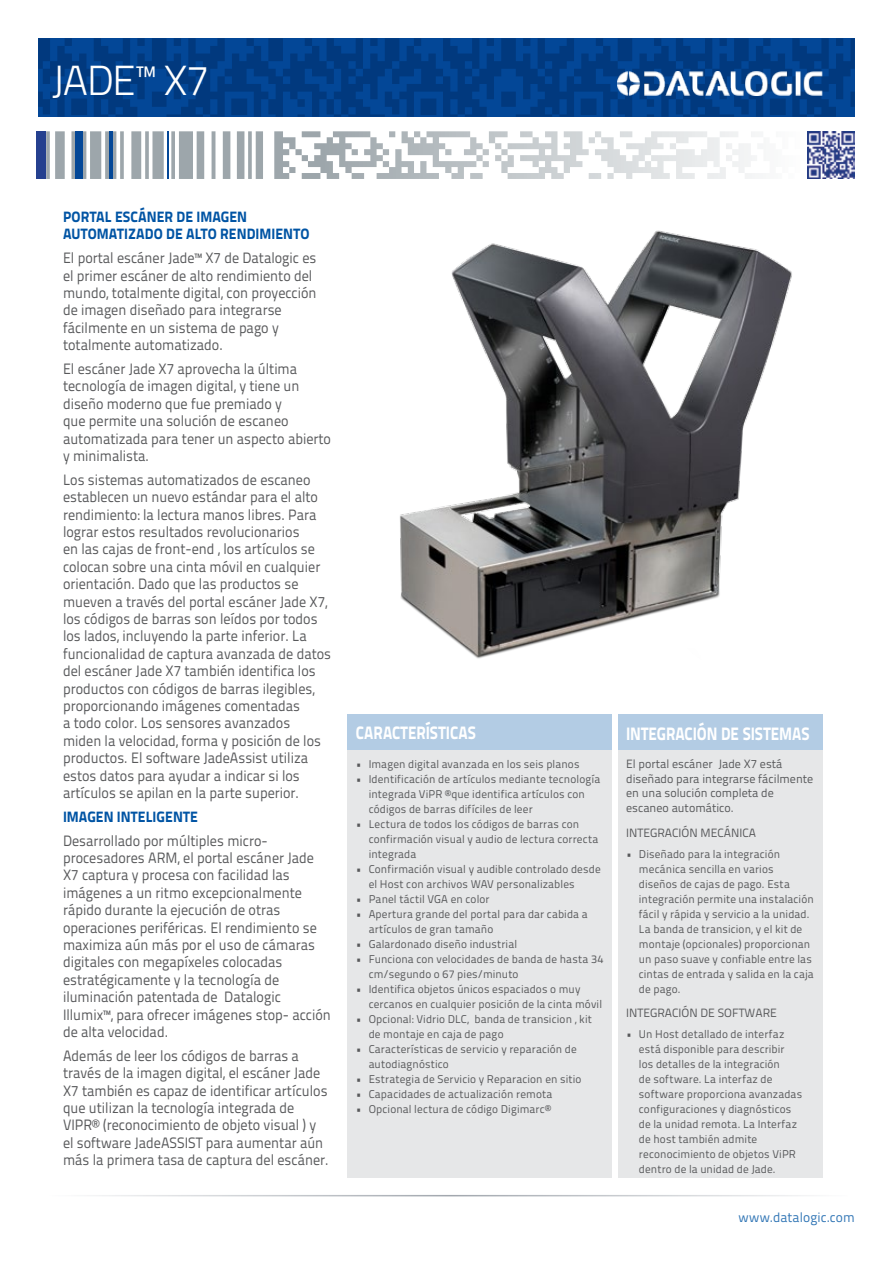
<style>
.page{position:relative;width:893px;height:1263px;background:#fff}
.page>*{position:absolute;margin:0;border:0;box-sizing:border-box;transform-origin:0 0}
.t1{font:300 42px "Titillium Text 22 L";letter-spacing:-.035em;color:#fff}
.t2{font:800 18px "Titillium Text 22 L";color:#fff;scale:.85 1}
.t3{font:15px/17.4px "Titillium Text 22 L";color:#58595b;scale:.94 1}
.t4{font:800 15px/17.4px "Titillium Text 22 L";letter-spacing:.005em;color:#0054a4;scale:.94 1}
.t5{font:13.5px "Titillium Text 22 L";letter-spacing:.005em;color:#3377b6}
.t6{font:12px/14.5px "Titillium Text 22 L";color:#58595b}
.t7{font:11.25px/15px "Titillium Text 22 L";letter-spacing:.01em;color:#58595b}
.s1{font-size:36px}
</style>
<div class="page">
<svg style="left:38px;top:38px;width:817px;height:79px;background:#023f89"></svg>
<svg style="left:302px;top:131px;width:453px;height:48px"></svg>
<hr style="left:167px;top:131px;width:2px;height:48px;background:#034797">
<div style="left:75px;top:131px;width:7px;height:48px;background:#034797"></div>
<hr style="left:109px;top:131px;width:4px;height:48px;background:#034797">
<div style="left:37px;top:131px;width:9px;height:48px;background:#25408f"></div>
<hr style="left:45px;top:1195px;width:803px;height:1px;background:#9da3aa">
<div style="left:348px;top:714px;width:264px;height:36px;background:#b3cce4"></div>
<div style="left:618px;top:714px;width:204px;height:36px;background:#b3cce4"></div>
<div style="left:348px;top:750px;width:264px;height:428px;background:#e6e7e8"></div>
<div style="left:618px;top:750px;width:204px;height:428px;background:#e6e7e8"></div>
<img style="left:618px;top:72px;width:204px;height:23px">
<img style="left:807px;top:131px;width:48px;height:48px">
<img style="left:400px;top:230px;width:392px;height:429px">
<h1 class="t1" style="left:51px;top:50px;width:159px">JADE<span class="s1">™</span> X7</h1>
<p class="t4" style="left:63px;top:207px;width:264px">PORTAL ESCÁNER DE IMAGEN<br>AUTOMATIZADO DE ALTO RENDIMIENTO</p>
<p class="t3" style="left:63px;top:248px;width:271px">El portal escáner Jade™ X7 de Datalogic es el primer escáner de alto rendimiento del mundo, totalmente digital, con proyección de imagen diseñado para integrarse fácilmente en un sistema de pago y totalmente automatizado.</p>
<p class="t3" style="left:63px;top:359px;width:287px">El escáner Jade X7 aprovecha la última tecnología de imagen digital, y tiene un diseño moderno que fue premiado y<br>que permite una solución de escaneo automatizada para tener un aspecto abierto y minimalista.</p>
<p class="t3" style="left:63px;top:470px;width:287px">Los sistemas automatizados de escaneo establecen un nuevo estándar para el alto rendimiento: la lectura manos libres. Para lograr estos resultados revolucionarios<br>en las cajas de front-end , los artículos se colocan sobre una cinta móvil en cualquier orientación. Dado que las productos se mueven a través del portal escáner Jade X7, los códigos de barras son leídos por todos los lados, incluyendo la parte inferior. La funcionalidad de captura avanzada de datos del escáner Jade X7 también identifica los productos con códigos de barras ilegibles, proporcionando imágenes comentadas<br>a todo color. Los sensores avanzados miden la velocidad, forma y posición de los productos. El software JadeAssist utiliza estos datos para ayudar a indicar si los artículos se apilan en la parte superior.</p>
<p class="t4" style="left:63px;top:807px;width:145px">IMAGEN INTELIGENTE</p>
<p class="t3" style="left:63px;top:831px;width:286px">Desarrollado por múltiples micro&shy;procesadores ARM, el portal escáner Jade X7 captura y procesa con facilidad las imágenes a un ritmo excepcionalmente rápido durante la ejecución de otras operaciones periféricas. El rendimiento se maximiza aún más por el uso de cámaras digitales con megapíxeles colocadas estratégicamente y la tecnología de iluminación patentada de Datalogic Illumix™, para ofrecer imágenes stop- acción de alta velocidad.</p>
<p class="t3" style="left:63px;top:1046px;width:284px">Además de leer los códigos de barras a través de la imagen digital, el escáner Jade X7 también es capaz de identificar artículos que utilizan la tecnología integrada de VIPR® (reconocimiento de objeto visual ) y el software JadeASSIST para aumentar aún más la primera tasa de captura del escáner.</p>
<p class="t2" style="left:356px;top:719px;width:143px">CARACTERÍSTICAS</p>
<p class="t2" style="left:626px;top:719px;width:217px">INTEGRACIÓN DE SISTEMAS</p>
<p class="t7" style="left:356px;top:756px;width:225px">• Imagen digital avanzada en los seis planos</p>
<p class="t7" style="left:369px;top:771px;width:233px;text-indent:-13px">• Identificación de artículos mediante tecnología integrada ViPR ®que identifica artículos con códigos de barras difíciles de leer</p>
<p class="t7" style="left:369px;top:816px;width:231px;text-indent:-13px">• Lectura de todos los códigos de barras con confirmación visual y audio de lectura correcta integrada</p>
<p class="t7" style="left:369px;top:861px;width:234px;text-indent:-13px">• Confirmación visual y audible controlado desde el Host con archivos WAV personalizables</p>
<p class="t7" style="left:356px;top:891px;width:135px">• Panel táctil VGA en color</p>
<p class="t7" style="left:369px;top:906px;width:220px;text-indent:-13px">• Apertura grande del portal para dar cabida a artículos de gran tamaño</p>
<p class="t7" style="left:356px;top:936px;width:163px">• Galardonado diseño industrial</p>
<p class="t7" style="left:369px;top:951px;width:236px;text-indent:-13px">• Funciona con velocidades de banda de hasta 34 cm/segundo o 67 pies/minuto</p>
<p class="t7" style="left:369px;top:981px;width:235px;text-indent:-13px">• Identifica objetos únicos espaciados o muy cercanos en cualquier posición de la cinta móvil</p>
<p class="t7" style="left:369px;top:1011px;width:225px;text-indent:-13px">• Opcional: Vidrio DLC, banda de transicion , kit de montaje en caja de pago</p>
<p class="t7" style="left:369px;top:1041px;width:210px;text-indent:-13px">• Características de servicio y reparación de autodiagnóstico</p>
<p class="t7" style="left:356px;top:1071px;width:227px">• Estrategia de Servicio y Reparacion en sitio</p>
<p class="t7" style="left:356px;top:1086px;width:198px">• Capacidades de actualización remota</p>
<p class="t7" style="left:356px;top:1101px;width:197px">• Opcional lectura de código Digimarc®</p>
<p class="t6" style="left:626px;top:756px;width:189px">El portal escáner Jade X7 está diseñado para integrarse fácilmente en una solución completa de escaneo automático.</p>
<p class="t6" style="left:626px;top:824px;width:131px">INTEGRACIÓN MECÁNICA</p>
<p class="t7" style="left:639px;top:846px;width:176px;text-indent:-13px">• Diseñado para la integración mecánica sencilla en varios diseños de cajas de pago. Esta integración permite una instalación fácil y rápida y servicio a la unidad.<br>La banda de transicion, y el kit de montaje (opcionales) proporcionan un paso suave y confiable entre las cintas de entrada y salida en la caja de pago.</p>
<p class="t6" style="left:626px;top:1005px;width:152px">INTEGRACIÓN DE SOFTWARE</p>
<p class="t7" style="left:639px;top:1026px;width:165px;text-indent:-13px">• Un Host detallado de interfaz está disponible para describir<br>los detalles de la integración<br>de software. La interfaz de software proporciona avanzadas configuraciones y diagnósticos de la unidad remota. La Interfaz de host también admite reconocimiento de objetos ViPR dentro de la unidad de Jade.</p>
<p class="t5" style="left:738px;top:1207px;width:118px">www.datalogic.com</p>
</div>
